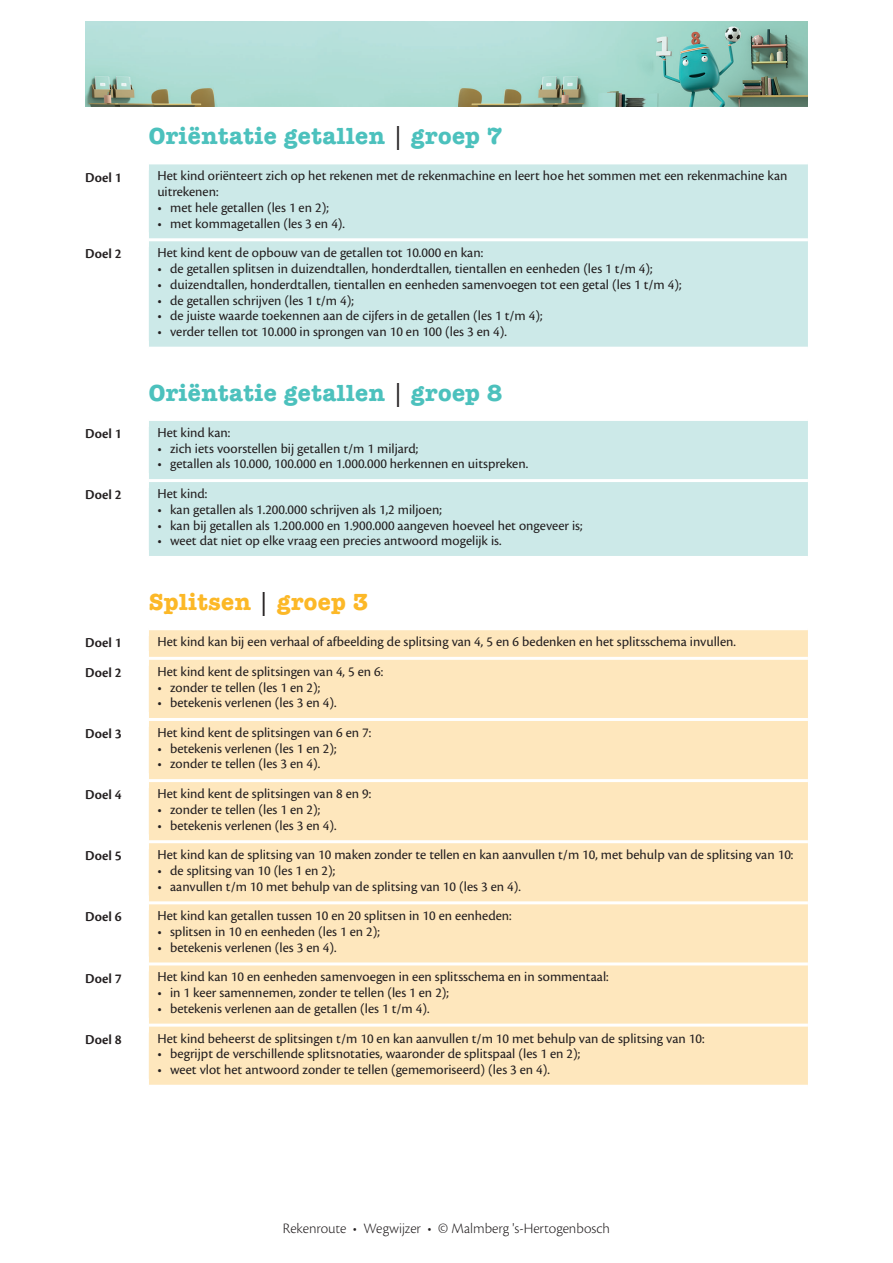
<style>
.page{position:relative;width:893px;height:1263px;background:#fff}
.page>*{position:absolute;margin:0;border:0;box-sizing:border-box;transform-origin:0 0}
.t1{font:700 24px "American Typewriter";letter-spacing:.02em;color:#4cc1bd}
.t2{font:700 24px "American Typewriter";letter-spacing:.02em;color:#fcb827}
.t3{font:300 15px "Cronos Pro";letter-spacing:-.005em;color:#231f20}
.t4{font:14.25px/15.8px "Cronos Pro";color:#231f20}
.t5{font:600 14.25px "Cronos Pro";letter-spacing:.015em;color:#231f20}
.s1{font-weight:400;color:#231f20}
</style>
<div class="page">
<img style="left:85px;top:21px;width:723px;height:85px">
<div style="left:149px;top:164px;width:659px;height:183px;background:#cce9e8"></div>
<hr style="left:149px;top:238px;width:659px;height:3px;background:#fff">
<div style="left:149px;top:421px;width:659px;height:135px;background:#cce9e8"></div>
<hr style="left:149px;top:479px;width:659px;height:3px;background:#fff">
<div style="left:149px;top:630px;width:659px;height:455px;background:#fee7bd"></div>
<hr style="left:149px;top:657px;width:659px;height:3px;background:#fff">
<hr style="left:149px;top:718px;width:659px;height:3px;background:#fff">
<hr style="left:149px;top:779px;width:659px;height:3px;background:#fff">
<hr style="left:149px;top:840px;width:659px;height:3px;background:#fff">
<hr style="left:149px;top:901px;width:659px;height:3px;background:#fff">
<hr style="left:149px;top:962px;width:659px;height:3px;background:#fff">
<hr style="left:149px;top:1023px;width:659px;height:3px;background:#fff">
<h1 class="t1" style="left:149px;top:115px;width:355px">Oriëntatie getallen <span class="s1">|</span> groep 7</h1>
<p class="t5" style="left:85px;top:169px;width:38px">Doel 1</p>
<p class="t4" style="left:157px;top:168px;width:632px">Het kind oriënteert zich op het rekenen met de rekenmachine en leert hoe het sommen met een rekenmachine kan uitrekenen:</p>
<p class="t4" style="left:157px;top:200px;width:173px">• met hele getallen (les 1 en 2);</p>
<p class="t4" style="left:157px;top:215px;width:189px">• met kommagetallen (les 3 en 4).</p>
<p class="t5" style="left:85px;top:246px;width:38px">Doel 2</p>
<p class="t4" style="left:157px;top:245px;width:327px">Het kind kent de opbouw van de getallen tot 10.000 en kan:</p>
<p class="t4" style="left:157px;top:261px;width:497px">• de getallen splitsen in duizendtallen, honderdtallen, tientallen en eenheden (les 1 t/m 4);</p>
<p class="t4" style="left:157px;top:276px;width:526px">• duizendtallen, honderdtallen, tientallen en eenheden samenvoegen tot een getal (les 1 t/m 4);</p>
<p class="t4" style="left:157px;top:292px;width:198px">• de getallen schrijven (les 1 t/m 4);</p>
<p class="t4" style="left:157px;top:308px;width:387px">• de juiste waarde toekennen aan de cijfers in de getallen (les 1 t/m 4);</p>
<p class="t4" style="left:157px;top:324px;width:351px">• verder tellen tot 10.000 in sprongen van 10 en 100 (les 3 en 4).</p>
<h1 class="t1" style="left:149px;top:372px;width:355px">Oriëntatie getallen <span class="s1">|</span> groep 8</h1>
<p class="t5" style="left:85px;top:425px;width:38px">Doel 1</p>
<p class="t4" style="left:157px;top:425px;width:74px">Het kind kan:</p>
<p class="t4" style="left:157px;top:440px;width:262px">• zich iets voorstellen bij getallen t/m 1 miljard;</p>
<p class="t4" style="left:157px;top:456px;width:372px">• getallen als 10.000, 100.000 en 1.000.000 herkennen en uitspreken.</p>
<p class="t5" style="left:85px;top:487px;width:38px">Doel 2</p>
<p class="t4" style="left:157px;top:486px;width:51px">Het kind:</p>
<p class="t4" style="left:157px;top:501px;width:286px">• kan getallen als 1.200.000 schrijven als 1,2 miljoen;</p>
<p class="t4" style="left:157px;top:517px;width:427px">• kan bij getallen als 1.200.000 en 1.900.000 aangeven hoeveel het ongeveer is;</p>
<p class="t4" style="left:157px;top:533px;width:346px">• weet dat niet op elke vraag een precies antwoord mogelijk is.</p>
<h1 class="t2" style="left:149px;top:581px;width:221px">Splitsen <span class="s1">|</span> groep 3</h1>
<p class="t5" style="left:85px;top:635px;width:38px">Doel 1</p>
<p class="t4" style="left:157px;top:634px;width:580px">Het kind kan bij een verhaal of afbeelding de splitsing van 4, 5 en 6 bedenken en het splitsschema invullen.</p>
<p class="t5" style="left:85px;top:664px;width:38px">Doel 2</p>
<p class="t4" style="left:157px;top:663px;width:227px">Het kind kent de splitsingen van 4, 5 en 6:</p>
<p class="t4" style="left:157px;top:679px;width:164px">• zonder te tellen (les 1 en 2);</p>
<p class="t4" style="left:157px;top:695px;width:181px">• betekenis verlenen (les 3 en 4).</p>
<p class="t5" style="left:85px;top:725px;width:38px">Doel 3</p>
<p class="t4" style="left:157px;top:725px;width:215px">Het kind kent de splitsingen van 6 en 7:</p>
<p class="t4" style="left:157px;top:740px;width:181px">• betekenis verlenen (les 1 en 2);</p>
<p class="t4" style="left:157px;top:756px;width:164px">• zonder te tellen (les 3 en 4).</p>
<p class="t5" style="left:85px;top:787px;width:38px">Doel 4</p>
<p class="t4" style="left:157px;top:786px;width:215px">Het kind kent de splitsingen van 8 en 9:</p>
<p class="t4" style="left:157px;top:801px;width:164px">• zonder te tellen (les 1 en 2);</p>
<p class="t4" style="left:157px;top:817px;width:181px">• betekenis verlenen (les 3 en 4).</p>
<p class="t5" style="left:85px;top:848px;width:38px">Doel 5</p>
<p class="t4" style="left:157px;top:847px;width:638px">Het kind kan de splitsing van 10 maken zonder te tellen en kan aanvullen t/m 10, met behulp van de splitsing van 10:</p>
<p class="t4" style="left:157px;top:863px;width:180px">• de splitsing van 10 (les 1 en 2);</p>
<p class="t4" style="left:157px;top:878px;width:365px">• aanvullen t/m 10 met behulp van de splitsing van 10 (les 3 en 4).</p>
<p class="t5" style="left:85px;top:909px;width:38px">Doel 6</p>
<p class="t4" style="left:157px;top:908px;width:356px">Het kind kan getallen tussen 10 en 20 splitsen in 10 en eenheden:</p>
<p class="t4" style="left:157px;top:924px;width:224px">• splitsen in 10 en eenheden (les 1 en 2);</p>
<p class="t4" style="left:157px;top:939px;width:181px">• betekenis verlenen (les 3 en 4).</p>
<p class="t5" style="left:85px;top:970px;width:38px">Doel 7</p>
<p class="t4" style="left:157px;top:969px;width:453px">Het kind kan 10 en eenheden samenvoegen in een splitsschema en in sommentaal:</p>
<p class="t4" style="left:157px;top:985px;width:293px">• in 1 keer samennemen, zonder te tellen (les 1 en 2);</p>
<p class="t4" style="left:157px;top:1001px;width:274px">• betekenis verlenen aan de getallen (les 1 t/m 4).</p>
<p class="t5" style="left:85px;top:1031px;width:38px">Doel 8</p>
<p class="t4" style="left:157px;top:1030px;width:549px">Het kind beheerst de splitsingen t/m 10 en kan aanvullen t/m 10 met behulp van de splitsing van 10:</p>
<p class="t4" style="left:157px;top:1046px;width:424px">• begrijpt de verschillende splitsnotaties, waaronder de splitspaal (les 1 en 2);</p>
<p class="t4" style="left:157px;top:1062px;width:394px">• weet vlot het antwoord zonder te tellen (gememoriseerd) (les 3 en 4).</p>
<p class="t3" style="left:283px;top:1220px;width:329px">Rekenroute • Wegwijzer • © Malmberg 's-Hertogenbosch</p>
</div>
